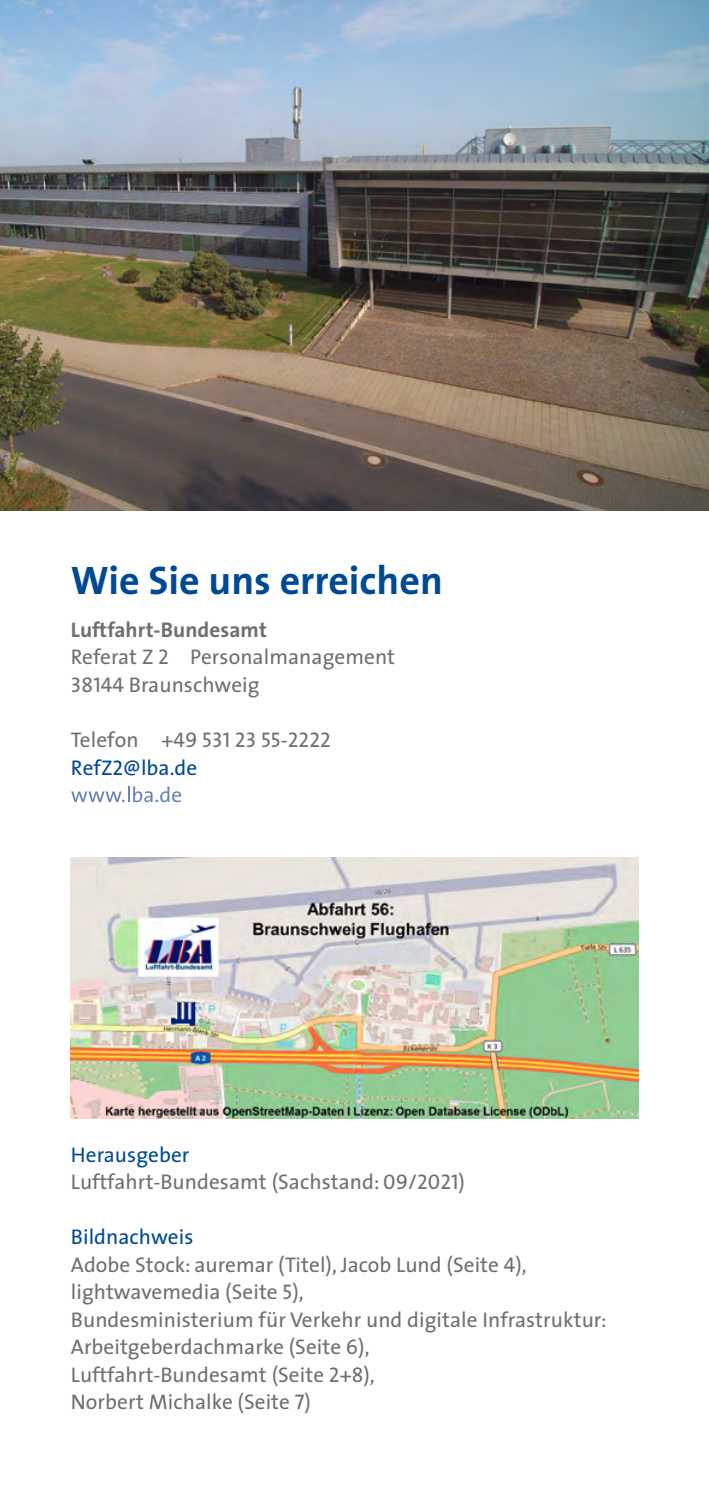
<style>
.page{position:relative;width:709px;height:1489px;background:#fff}
.page>*{position:absolute;margin:0;border:0;box-sizing:border-box;transform-origin:0 0}
.Impressum{font:700 40px "The Sans";color:#004a93}
.Impressum-2{font:21.25px/27.5px "The Sans";letter-spacing:.005em;color:#6f6f6e}
.Impressum-3{font:21.25px/27.5px "The Sans Caps";letter-spacing:.005em;color:#6f6f6e}
.Impressum-4{font:21.25px "The Sans";letter-spacing:.005em;color:#004a93}
.s1{font-weight:700}
.s2{font-family:"The Sans Caps"}
.s3{font-family:"The Sans"}
.s4{font-family:"The Sans";color:#004993}
.s5{color:#004993}
</style>
<div class="page">
<img style="left:0;top:0;width:709px;height:510px">
<svg style="left:71px;top:786px;width:110px;height:16px"></svg>
<img style="left:71px;top:857px;width:567px;height:261px">
<p class="Impressum" style="left:71px;top:555px;width:373px">Wie Sie uns erreichen</p>
<p class="Impressum-2" style="left:71px;top:616px;width:325px"><span class="s1">Luftfahrt-Bundesamt<br></span>Referat Z <span class="s2">2</span> Personalmanagement<br><span class="s2">38144</span> Braunschweig</p>
<p class="Impressum-3" style="left:71px;top:726px;width:261px"><span class="s3">Telefon</span> +49 531 23 55-2222<br><span class="s4">RefZ</span><span class="s5">2</span><span class="s4">@lba.de</span></p>
<p class="Impressum-4" style="left:71px;top:1140px;width:120px">Herausgeber</p>
<p class="Impressum-2" style="left:71px;top:1168px;width:395px">Luftfahrt-Bundesamt (Sachstand: <span class="s2">09/2021</span>)</p>
<p class="Impressum-4" style="left:71px;top:1223px;width:124px">Bildnachweis</p>
<p class="Impressum-2" style="left:71px;top:1250px;width:537px">Adobe Stock: auremar (Titel), Jacob Lund (Seite <span class="s2">4</span>), lightwavemedia (Seite <span class="s2">5</span>),<br>Bundesministerium für Verkehr und digitale Infrastruktur:<br>Arbeitgeberdachmarke (Seite <span class="s2">6</span>),<br>Luftfahrt-Bundesamt (Seite <span class="s2">2+8</span>),<br>Norbert Michalke (Seite <span class="s2">7</span>)</p>
</div>
